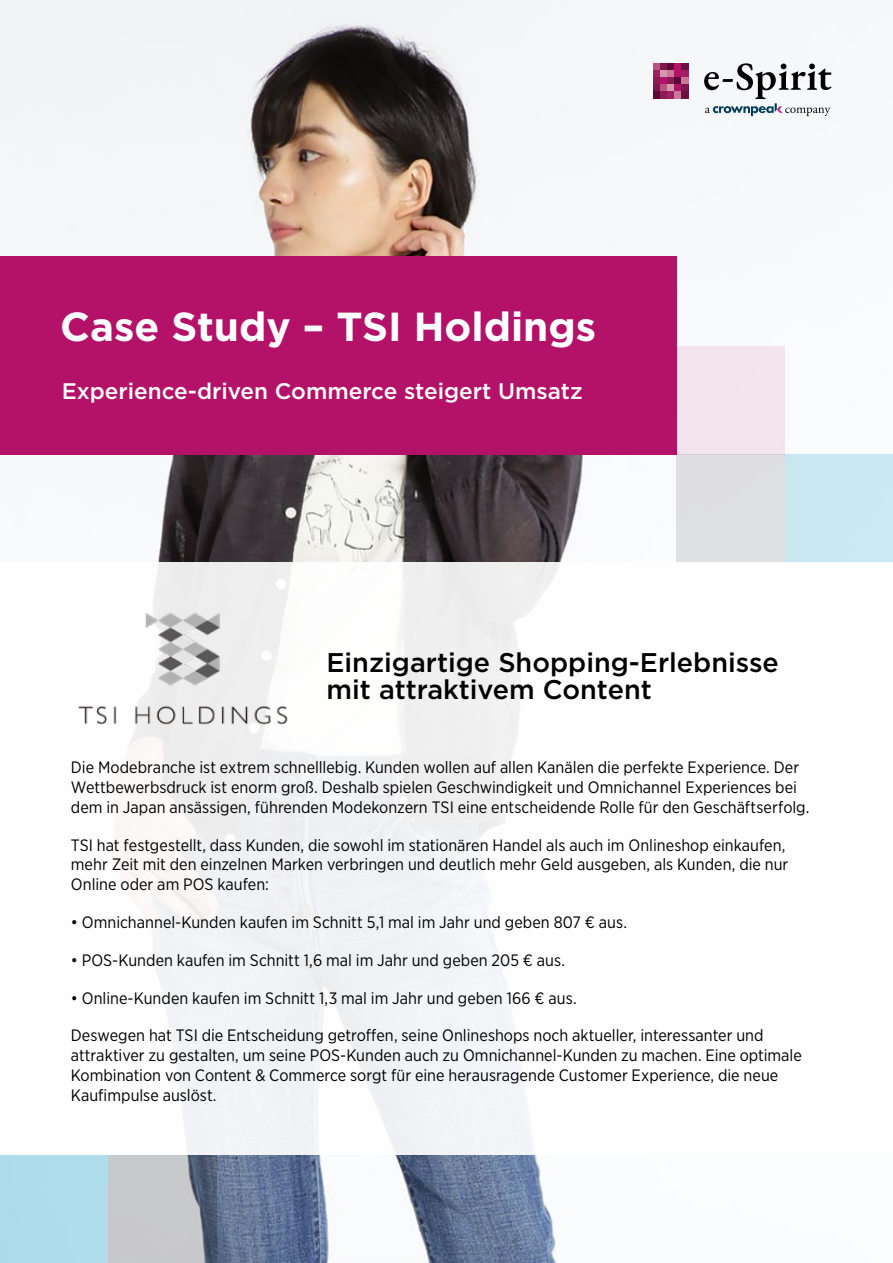
<style>
.page{position:relative;width:893px;height:1263px;background:#fff}
.page>*{position:absolute;margin:0;border:0;box-sizing:border-box;transform-origin:0 0}
.t1{font:700 40.5px "Gotham";color:#fff}
.t2{font:500 27px/27px "Gotham";color:#000}
.t3{font:500 22.5px "Gotham";color:#fff}
.t4{font:16.5px/19.8px "Gotham Narrow";color:#000}
</style>
<div class="page">
<img style="left:0;top:0;width:893px;height:1263px">
<div style="left:677px;top:455px;width:108px;height:108px;background:#dfe0e4"></div>
<div style="left:785px;top:455px;width:108px;height:108px;background:#c9e8f2"></div>
<div style="left:0;top:257px;width:677px;height:198px;background:#b41269"></div>
<div style="left:677px;top:347px;width:108px;height:108px;background:#f3e4ee"></div>
<div style="left:0;top:563px;width:893px;height:592px;background:linear-gradient(to right,#f6f6f7,#fdfdfe)"></div>
<div style="left:0;top:1155px;width:108px;height:108px;background:#aedcea"></div>
<svg style="left:108px;top:1155px;width:108px;height:108px;background:#b2b5ba"></svg>
<img style="left:71px;top:594px;width:226px;height:141px">
<div style="left:653px;top:63px;width:7px;height:8px;background:#b9537f"></div>
<div style="left:660px;top:63px;width:7px;height:8px;background:#7b174b"></div>
<div style="left:667px;top:63px;width:7px;height:8px;background:#5d0937"></div>
<div style="left:674px;top:63px;width:8px;height:8px;background:#b41269"></div>
<div style="left:682px;top:63px;width:7px;height:8px;background:#6b1041"></div>
<div style="left:653px;top:71px;width:7px;height:7px;background:#a01f60"></div>
<div style="left:660px;top:71px;width:7px;height:7px;background:#d496b0"></div>
<div style="left:667px;top:71px;width:7px;height:7px;background:#c9789a"></div>
<div style="left:674px;top:71px;width:8px;height:7px;background:#b41269"></div>
<div style="left:682px;top:71px;width:7px;height:7px;background:#a01f60"></div>
<div style="left:653px;top:78px;width:7px;height:7px;background:#8c1b54"></div>
<div style="left:660px;top:78px;width:7px;height:7px;background:#b41269"></div>
<div style="left:667px;top:78px;width:7px;height:7px;background:#8c1b54"></div>
<div style="left:674px;top:78px;width:8px;height:7px;background:#5d0937"></div>
<div style="left:682px;top:78px;width:7px;height:7px;background:#c9789a"></div>
<div style="left:653px;top:85px;width:7px;height:7px;background:#7b174b"></div>
<div style="left:660px;top:85px;width:7px;height:7px;background:#b9537f"></div>
<div style="left:667px;top:85px;width:7px;height:7px;background:#d496b0"></div>
<div style="left:674px;top:85px;width:8px;height:7px;background:#b41269"></div>
<div style="left:682px;top:85px;width:7px;height:7px;background:#7b174b"></div>
<div style="left:653px;top:92px;width:7px;height:7px;background:#5d0937"></div>
<div style="left:660px;top:92px;width:7px;height:7px;background:#8c1b54"></div>
<div style="left:667px;top:92px;width:7px;height:7px;background:#a01f60"></div>
<div style="left:674px;top:92px;width:8px;height:7px;background:#c9789a"></div>
<div style="left:682px;top:92px;width:7px;height:7px;background:#6b1041"></div>
<svg style="left:704px;top:63px;width:127px;height:53px"></svg>
<h1 class="t1" style="left:60px;top:300px;width:537px">Case Study – TSI Holdings</h1>
<h3 class="t3" style="left:62px;top:376px;width:522px">Experience-driven Commerce steigert Umsatz</h3>
<h2 class="t2" style="left:326px;top:648px;width:454px">Einzigartige Shopping-Erlebnisse mit attraktivem Content</h2>
<p class="t4" style="left:71px;top:757px;width:740px">Die Modebranche ist extrem schnelllebig. Kunden wollen auf allen Kanälen die perfekte Experience. Der<br>Wettbewerbsdruck ist enorm groß. Deshalb spielen Geschwindigkeit und Omnichannel Experiences bei dem in Japan ansässigen, führenden Modekonzern TSI eine entscheidende Rolle für den Geschäftserfolg.</p>
<p class="t4" style="left:71px;top:834px;width:719px">TSI hat festgestellt, dass Kunden, die sowohl im stationären Handel als auch im Onlineshop einkaufen, mehr Zeit mit den einzelnen Marken verbringen und deutlich mehr Geld ausgeben, als Kunden, die nur<br>Online oder am POS kaufen:</p>
<p class="t4" style="left:71px;top:912px;width:558px">• Omnichannel-Kunden kaufen im Schnitt 5,1 mal im Jahr und geben 807 € aus.</p>
<p class="t4" style="left:71px;top:950px;width:496px">• POS-Kunden kaufen im Schnitt 1,6 mal im Jahr und geben 205 € aus.</p>
<p class="t4" style="left:71px;top:987px;width:507px">• Online-Kunden kaufen im Schnitt 1,3 mal im Jahr und geben 166 € aus.</p>
<p class="t4" style="left:71px;top:1025px;width:732px">Deswegen hat TSI die Entscheidung getroffen, seine Onlineshops noch aktueller, interessanter und attraktiver zu gestalten, um seine POS-Kunden auch zu Omnichannel-Kunden zu machen. Eine optimale Kombination von Content &amp; Commerce sorgt für eine herausragende Customer Experience, die neue Kaufimpulse auslöst.</p>
</div>
